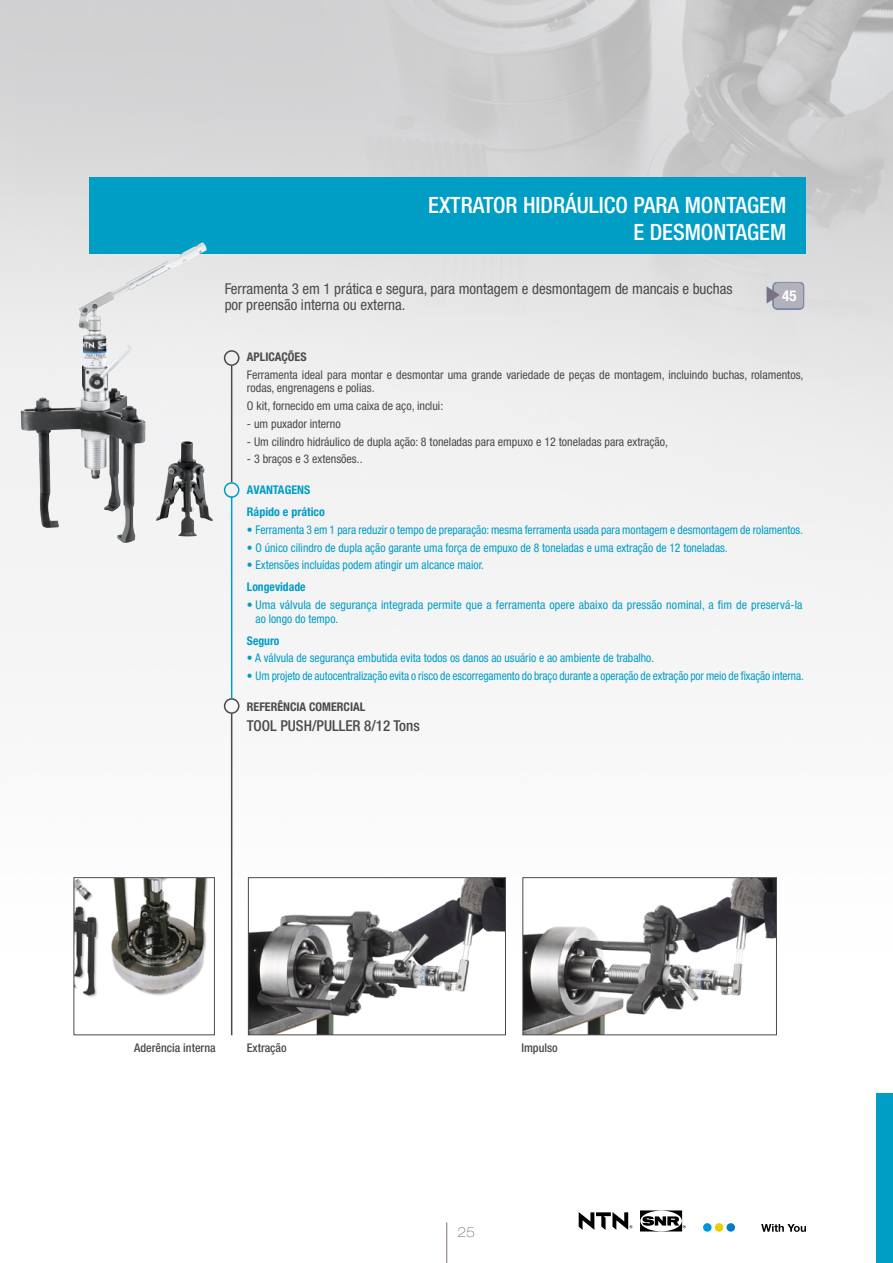
<style>
.page{position:relative;width:893px;height:1263px;background:#fff}
.page>*{position:absolute;margin:0;border:0;box-sizing:border-box;transform-origin:0 0}
.t1{font:500 condensed 22.5px/27px "Helvetica Neue";color:#fff;text-align:right}
.t2{font:condensed 15px/16.5px "Helvetica Neue";color:#4a4a49}
.t3{font:500 condensed 15px "Helvetica Neue";color:#4a4a49}
.t4{font:700 condensed 15px "Helvetica Neue";color:#fff}
.t5{font:100 expanded 13.5px "Helvetica Neue";color:#85746e}
.t6{font:condensed 12px/13.5px "Helvetica Neue";color:#009dc5}
.t7{font:condensed 12px/13.5px "Helvetica Neue";color:#4a4a49}
.t8{font:condensed 12px "Helvetica Neue";color:#009dc5;scale:.95 1}
.t9{font:condensed 12px "Helvetica Neue";color:#009dc5;scale:.96 1}
.t10{font:700 condensed 12px/22px "Helvetica Neue";color:#009dc5}
.t11{font:500 condensed 12px "Helvetica Neue";color:#4a4a49}
.t12{font:700 condensed 12px "Helvetica Neue";color:#4a4a49}
</style>
<div class="page">
<img style="left:0;top:0;width:893px;height:1263px">
<div style="left:224px;top:350px;width:15px;height:16px;border:2px solid #4a4a49;border-radius:50%"></div>
<hr style="left:231px;top:366px;width:1px;height:116px;background:#4a4a49">
<div style="left:224px;top:482px;width:15px;height:16px;border:2px solid #009dc5;border-radius:50%"></div>
<hr style="left:231px;top:714px;width:1px;height:321px;background:#4a4a49">
<div style="left:224px;top:698px;width:15px;height:16px;border:2px solid #4a4a49;border-radius:50%"></div>
<hr style="left:231px;top:496px;width:1px;height:202px;background:#009dc5">
<div style="left:89px;top:177px;width:717px;height:77px;background:#009dc5"></div>
<div style="left:773px;top:282px;width:31px;height:27px;background:#b3b2bc;border-radius:4px"></div>
<div style="left:773px;top:282px;width:31px;height:27px;border:1px solid #005098;border-radius:4px"></div>
<div style="left:773px;top:282px;width:31px;height:28px;border:1px solid #9293a1;border-radius:4px"></div>
<svg style="left:767px;top:286px;width:13px;height:18px"></svg>
<img style="left:21px;top:242px;width:181px;height:286px">
<svg style="left:73px;top:877px;width:142px;height:158px"></svg>
<svg style="left:248px;top:877px;width:258px;height:158px"></svg>
<svg style="left:522px;top:877px;width:255px;height:158px"></svg>
<hr style="left:446px;top:1222px;width:1px;height:41px;background:#85746e">
<svg style="left:579px;top:1212px;width:53px;height:18px"></svg>
<svg style="left:640px;top:1210px;width:46px;height:21px"></svg>
<svg style="left:761px;top:1224px;width:45px;height:8px"></svg>
<div style="left:703px;top:1223px;width:9px;height:9px;background:#0095db;border-radius:50%"></div>
<div style="left:726px;top:1223px;width:9px;height:9px;background:#007dc6;border-radius:50%"></div>
<div style="left:715px;top:1223px;width:8px;height:9px;background:#eecd00;border-radius:50%"></div>
<div style="left:876px;top:1093px;width:17px;height:170px;background:#009dc5"></div>
<h1 class="t1" style="left:428px;top:191px;width:360px">EXTRATOR HIDRÁULICO PARA MONTAGEM<br>E DESMONTAGEM</h1>
<p class="t2" style="left:225px;top:280px;width:509px">Ferramenta 3 em 1 prática e segura, para montagem e desmontagem de mancais e buchas por preensão interna ou externa.</p>
<p class="t4" style="left:782px;top:287px;width:16px">45</p>
<p class="t12" style="left:247px;top:350px;width:61px">APLICAÇÕES</p>
<p class="t7" style="left:247px;top:368px;width:558px">Ferramenta ideal para montar e desmontar uma grande variedade de peças de montagem, incluindo buchas, rolamentos, rodas, engrenagens e polias.</p>
<p class="t7" style="left:247px;top:399px;width:198px">O kit, fornecido em uma caixa de aço, inclui:</p>
<p class="t7" style="left:247px;top:417px;width:95px">- um puxador interno</p>
<p class="t7" style="left:247px;top:435px;width:422px">- Um cilindro hidráulico de dupla ação: 8 toneladas para empuxo e 12 toneladas para extração,</p>
<p class="t7" style="left:247px;top:452px;width:117px">- 3 braços e 3 extensões..</p>
<p class="t10" style="left:247px;top:478px;width:79px">AVANTAGENS<br>Rápido e prático</p>
<p class="t9" style="left:247px;top:523px;width:581px">• Ferramenta 3 em 1 para reduzir o tempo de preparação: mesma ferramenta usada para montagem e desmontagem de rolamentos.</p>
<p class="t6" style="left:247px;top:540px;width:482px">• O único cilindro de dupla ação garante uma força de empuxo de 8 toneladas e uma extração de 12 toneladas.</p>
<p class="t6" style="left:247px;top:558px;width:239px">• Extensões incluídas podem atingir um alcance maior.</p>
<p class="t10" style="left:247px;top:576px;width:60px">Longevidade</p>
<p class="t6" style="left:256px;top:598px;width:548px;text-indent:-9px">• Uma válvula de segurança integrada permite que a ferramenta opere abaixo da pressão nominal, a fim de preservá-la ao longo do tempo.</p>
<p class="t10" style="left:247px;top:629px;width:34px">Seguro</p>
<p class="t6" style="left:247px;top:651px;width:409px">• A válvula de segurança embutida evita todos os danos ao usuário e ao ambiente de trabalho.</p>
<p class="t8" style="left:247px;top:669px;width:588px">• Um projeto de autocentralização evita o risco de escorregamento do braço durante a operação de extração por meio de fixação interna.</p>
<p class="t12" style="left:247px;top:699px;width:120px">REFERÊNCIA COMERCIAL</p>
<p class="t3" style="left:247px;top:717px;width:174px">TOOL PUSH/PULLER 8/12 Tons</p>
<p class="t11" style="left:134px;top:1041px;width:83px">Aderência interna</p>
<p class="t11" style="left:247px;top:1041px;width:41px">Extração</p>
<p class="t11" style="left:521px;top:1041px;width:38px">Impulso</p>
<p class="t5" style="left:457px;top:1224px;width:19px">25</p>
</div>
